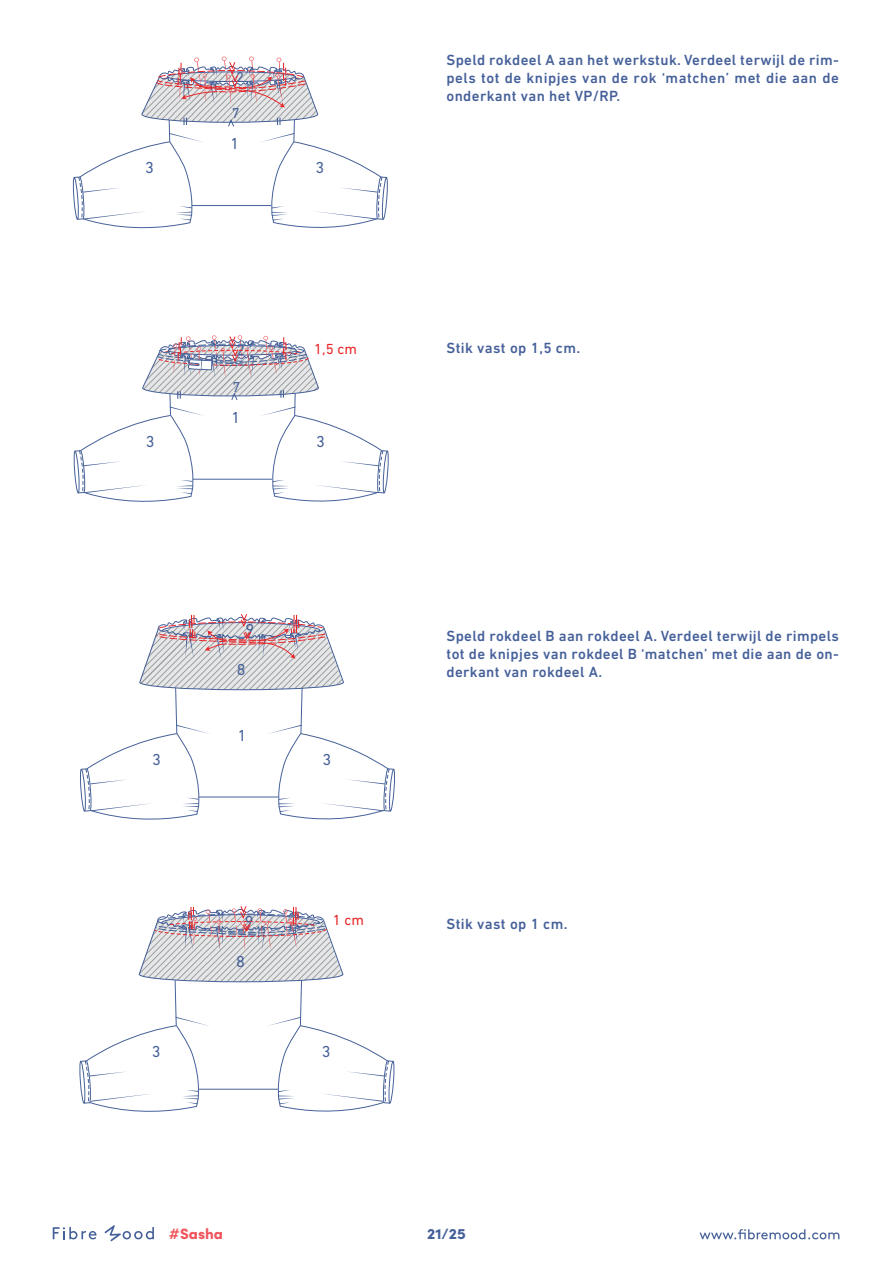
<style>
.page{position:relative;width:893px;height:1263px;background:#fff}
.page>*{position:absolute;margin:0;border:0;box-sizing:border-box;transform-origin:0 0}
.t1{font:16.2px "DIN Next LT Pro";color:#466199}
.t2{font:500 15px/18px "DIN Next LT Pro";letter-spacing:.025em;color:#456099;text-align:justify}
.t3{font:900 15px "Sofia Pro";color:#f0565d}
.t4{font:900 15px "Sofia Pro";color:#456099}
.t5{font:14.85px "DIN Next LT Pro";color:#e9262a}
.t6{font:14.55px "DIN Next LT Pro";color:#466199}
</style>
<div class="page">
<svg style="left:699px;top:1229px;width:140px;height:10px"></svg>
<svg style="left:53px;top:1227px;width:44px;height:12px"></svg>
<svg style="left:104px;top:1225px;width:50px;height:16px"></svg>
<svg style="left:72px;top:56px;width:316px;height:173px"></svg>
<svg style="left:73px;top:335px;width:316px;height:167px"></svg>
<svg style="left:80px;top:614px;width:315px;height:206px"></svg>
<hr style="left:199px;top:796px;width:79px;height:1px;background:#466199">
<svg style="left:79px;top:906px;width:316px;height:206px"></svg>
<hr style="left:198px;top:1089px;width:80px;height:1px;background:#466199">
<p class="t6" style="left:236px;top:68px;width:9px">2</p>
<p class="t6" style="left:232px;top:105px;width:9px">7</p>
<p class="t1" style="left:231px;top:134px;width:10px">1</p>
<p class="t1" style="left:145px;top:158px;width:10px">3</p>
<p class="t1" style="left:315px;top:158px;width:10px">3</p>
<p class="t6" style="left:237px;top:342px;width:9px">2</p>
<p class="t5" style="left:314px;top:340px;width:44px">1,5 cm</p>
<p class="t6" style="left:232px;top:378px;width:9px">7</p>
<p class="t1" style="left:231px;top:408px;width:10px">1</p>
<p class="t1" style="left:146px;top:432px;width:10px">3</p>
<p class="t1" style="left:316px;top:432px;width:10px">3</p>
<p class="t1" style="left:245px;top:620px;width:10px">9</p>
<p class="t1" style="left:237px;top:660px;width:10px">8</p>
<p class="t1" style="left:238px;top:726px;width:10px">1</p>
<p class="t1" style="left:152px;top:750px;width:10px">3</p>
<p class="t1" style="left:322px;top:750px;width:10px">3</p>
<p class="t1" style="left:245px;top:912px;width:10px">9</p>
<p class="t1" style="left:236px;top:952px;width:10px">8</p>
<p class="t5" style="left:333px;top:912px;width:33px">1 cm</p>
<p class="t1" style="left:152px;top:1042px;width:10px">3</p>
<p class="t1" style="left:322px;top:1042px;width:10px">3</p>
<p class="t2" style="left:446px;top:51px;width:394px">Speld rokdeel A aan het werkstuk. Verdeel terwijl de rim&shy;pels tot de knipjes van de rok ‘matchen’ met die aan de onderkant van het VP/RP.</p>
<p class="t2" style="left:446px;top:339px;width:135px">Stik vast op 1,5 cm.</p>
<p class="t2" style="left:446px;top:627px;width:394px">Speld rokdeel B aan rokdeel A. Verdeel terwijl de rimpels tot de knipjes van rokdeel B ‘matchen’ met die aan de on&shy;derkant van rokdeel A.</p>
<p class="t2" style="left:446px;top:915px;width:123px">Stik vast op 1 cm.</p>
<p class="t3" style="left:169px;top:1222px;width:56px">#Sasha</p>
<p class="t4" style="left:427px;top:1222px;width:40px">21/25</p>
</div>
